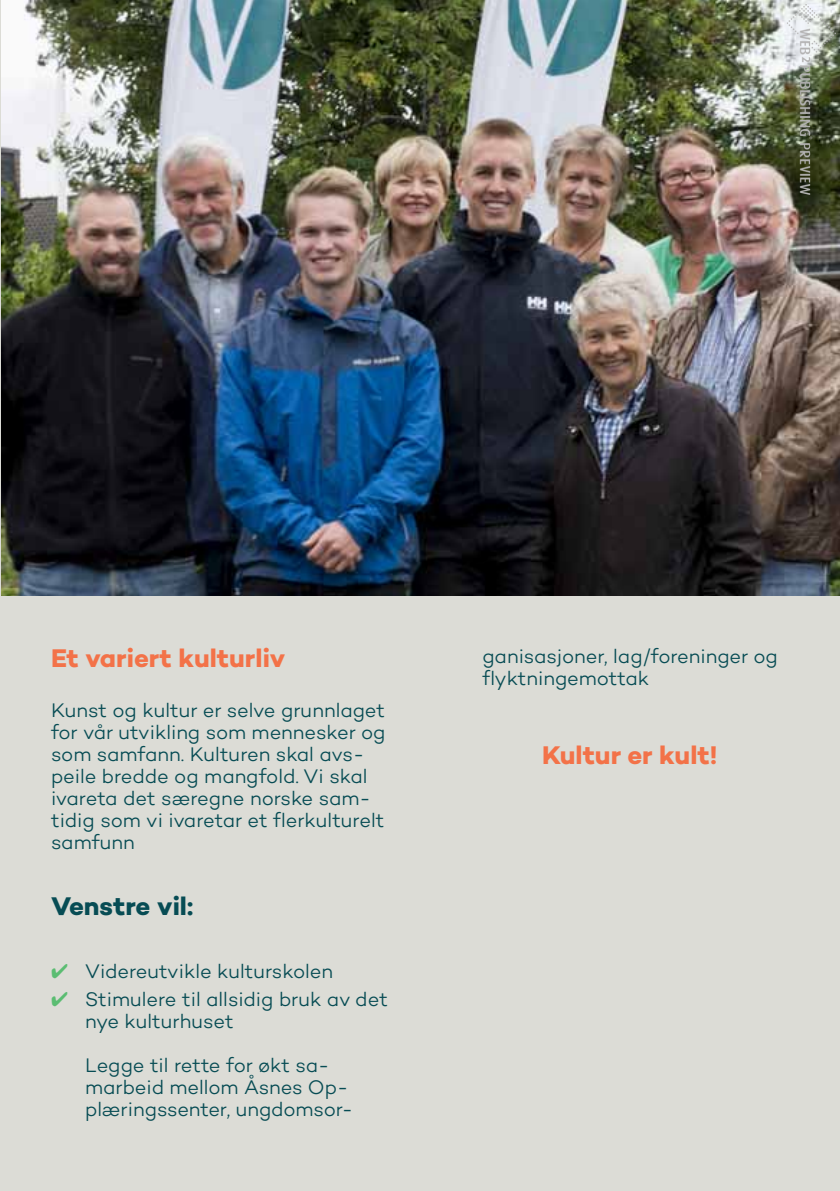
<style>
.page{position:relative;width:840px;height:1191px;background:#fff}
.page>*{position:absolute;margin:0;border:0;box-sizing:border-box;transform-origin:0 0}
.t1{font:700 26px "Campton";color:#f37248}
.t2{font:700 26px "Campton";color:#074c54}
.t3{font:300 20px/22px "Campton";color:#074c54}
.s1{color:#5bbd72}
</style>
<div class="page">
<div style="left:0;top:0;width:839px;height:1191px;background:#dcdcd6"></div>
<img style="left:1px;top:0;width:838px;height:595px">
<img style="left:785px;top:4px;width:50px;height:190px">
<h1 class="t1" style="left:51px;top:642px;width:235px">Et variert kulturliv</h1>
<p class="t3" style="left:51px;top:699px;width:336px">Kunst og kultur er selve grunnlaget for vår utvikling som mennesker og som samfann. Kulturen skal avs&shy;peile bredde og mangfold. Vi skal ivareta det særegne norske sam&shy;tidig som vi ivaretar et flerkulturelt samfunn</p>
<h1 class="t2" style="left:51px;top:889px;width:143px">Venstre vil:</h1>
<p class="t3" style="left:51px;top:960px;width:283px"><span class="s1">✔</span> Videreutvikle kulturskolen</p>
<p class="t3" style="left:85px;top:987px;width:304px;text-indent:-34px"><span class="s1">✔</span> Stimulere til allsidig bruk av det nye kulturhuset</p>
<p class="t3" style="left:85px;top:1053px;width:269px">Legge til rette for økt sa&shy;marbeid mellom Åsnes Op&shy;plæringssenter, ungdomsor-</p>
<p class="t3" style="left:482px;top:644px;width:297px">ganisasjoner, lag/foreninger og flyktningemottak</p>
<h1 class="t1" style="left:541px;top:739px;width:177px">Kultur er kult!</h1>
</div>
